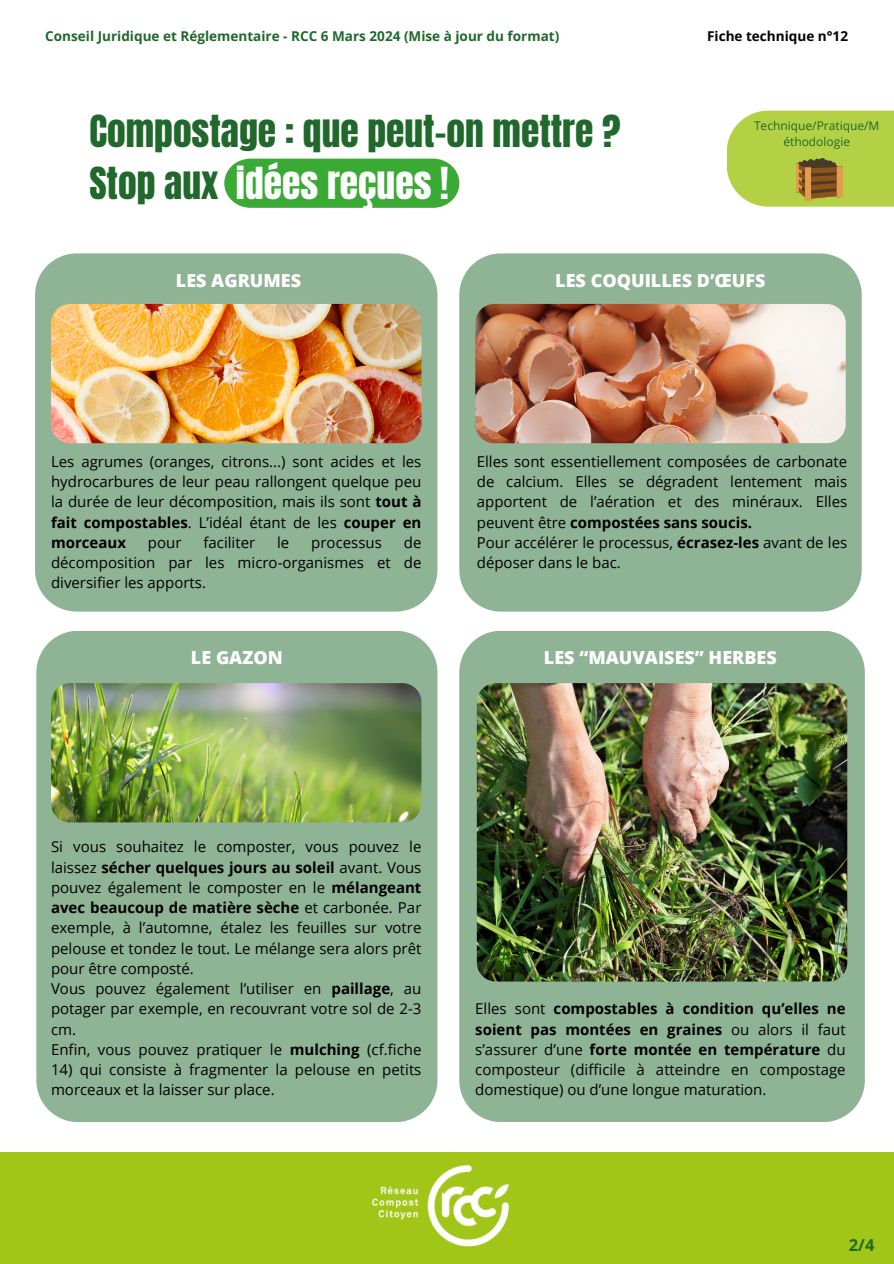
<style>
.page{position:relative;width:894px;height:1264px;background:#fff}
.page>*{position:absolute;margin:0;border:0;box-sizing:border-box;transform-origin:0 0}
.t1{font:37.5px/51.8px "Anton";color:#20682c}
.t2{font:800 18px "Open Sans";color:#fff}
.t3{font:700 16.5px "Open Sans";color:#20682c}
.t4{font:15px/20.2px "Open Sans";color:#000}
.t5{font:700 13.5px "Open Sans";color:#20682c}
.t6{font:700 13.5px "Open Sans";color:#000}
.t7{font:12px/16px "Open Sans";color:#20682c;text-align:center}
.s1{color:#fff}
.s2{font-weight:700}
</style>
<div class="page">
<div style="left:36px;top:631px;width:401px;height:491px;background:#8fb395"></div>
<div style="left:0;top:1152px;width:893px;height:111px;background:#a2c617"></div>
<div style="left:35px;top:253px;width:402px;height:358px;background:#8fb395"></div>
<div style="left:459px;top:253px;width:402px;height:358px;background:#8fb395"></div>
<img style="left:372px;top:1165px;width:137px;height:82px">
<img style="left:475px;top:304px;width:370px;height:139px;border-radius:19px">
<svg style="left:727px;top:111px;width:166px;height:96px;background:#b8d34f"></svg>
<img style="left:796px;top:159px;width:46px;height:41px">
<img style="left:51px;top:683px;width:370px;height:139px;border-radius:19px">
<div style="left:459px;top:631px;width:405px;height:490px;background:#8fb395"></div>
<img style="left:476px;top:683px;width:371px;height:298px;border-radius:19px">
<img style="left:51px;top:304px;width:370px;height:139px;border-radius:19px">
<div style="left:224px;top:159px;width:235px;height:49px;background:#3aaa35"></div>
<p class="t5" style="left:45px;top:27px;width:515px">Conseil Juridique et Réglementaire - RCC 6 Mars 2024 (Mise à jour du format)</p>
<p class="t6" style="left:707px;top:27px;width:142px">Fiche technique n°12</p>
<h3 class="t1" style="left:89px;top:106px;width:532px">Compostage : que peut-on mettre ?<br>Stop aux <span class="s1">idées reçues !</span></h3>
<h5 class="t7" style="left:753px;top:117px;width:127px">Technique/Pratique/M éthodologie</h5>
<p class="t2" style="left:176px;top:268px;width:127px">LES AGRUMES</p>
<h2 class="t2" style="left:555px;top:268px;width:212px">LES COQUILLES D’ŒUFS</h2>
<h5 class="t4" style="left:51px;top:451px;width:372px;text-align:justify">Les agrumes (oranges, citrons...) sont acides et les hydrocarbures de leur peau rallongent quelque peu la durée de leur décomposition, mais ils sont <span class="s2">tout à fait compostables</span>. L’idéal étant de les <span class="s2">couper en morceaux</span></h5>
<h5 class="t4" style="left:148px;top:532px;width:35px">pour</h5>
<h5 class="t4" style="left:203px;top:532px;width:53px">faciliter</h5>
<h5 class="t4" style="left:277px;top:532px;width:14px">le</h5>
<h5 class="t4" style="left:311px;top:532px;width:72px">processus</h5>
<h5 class="t4" style="left:51px;top:532px;width:372px;text-align:justify;text-indent:353px">de décomposition par les micro-organismes et de diversifier les apports.</h5>
<h5 class="t2" style="left:191px;top:644px;width:93px">LE GAZON</h5>
<h2 class="t4" style="left:476px;top:451px;width:372px">Elles sont essentiellement composées de carbonate de calcium. Elles se dégradent lentement mais apportent de l’aération et des minéraux. Elles peuvent être <span class="s2">compostées sans soucis.<br></span>Pour accélérer le processus, <span class="s2">écrasez-les</span> avant de les déposer dans le bac.</h2>
<h5 class="t2" style="left:544px;top:644px;width:234px">LES “MAUVAISES” HERBES</h5>
<h2 class="t4" style="left:51px;top:836px;width:372px">Si vous souhaitez le composter, vous pouvez le laissez <span class="s2">sécher quelques jours au soleil</span> avant. Vous pouvez également le composter en le <span class="s2">mélangeant avec beaucoup de matière sèche</span> et carbonée. Par exemple, à l’automne, étalez les feuilles sur votre pelouse et tondez le tout. Le mélange sera alors prêt pour être composté.<br>Vous pouvez également l’utiliser en <span class="s2">paillage</span>, au potager par exemple, en recouvrant votre sol de 2-3 cm.<br>Enfin, vous pouvez pratiquer le <span class="s2">mulching</span> (cf.fiche</h2>
<h2 class="t4" style="left:51px;top:1059px;width:372px">14) qui consiste à fragmenter la pelouse en petits morceaux et la laisser sur place.</h2>
<h2 class="t4" style="left:475px;top:998px;width:372px;text-align:justify">Elles sont <span class="s2">compostables à condition qu’elles ne soient pas montées en graines</span> ou alors il faut s’assurer d’une <span class="s2">forte montée en température</span> du composteur (difficile à atteindre en compostage domestique) ou d’une longue maturation.</h2>
<p class="t3" style="left:848px;top:1233px;width:27px">2/4</p>
</div>
